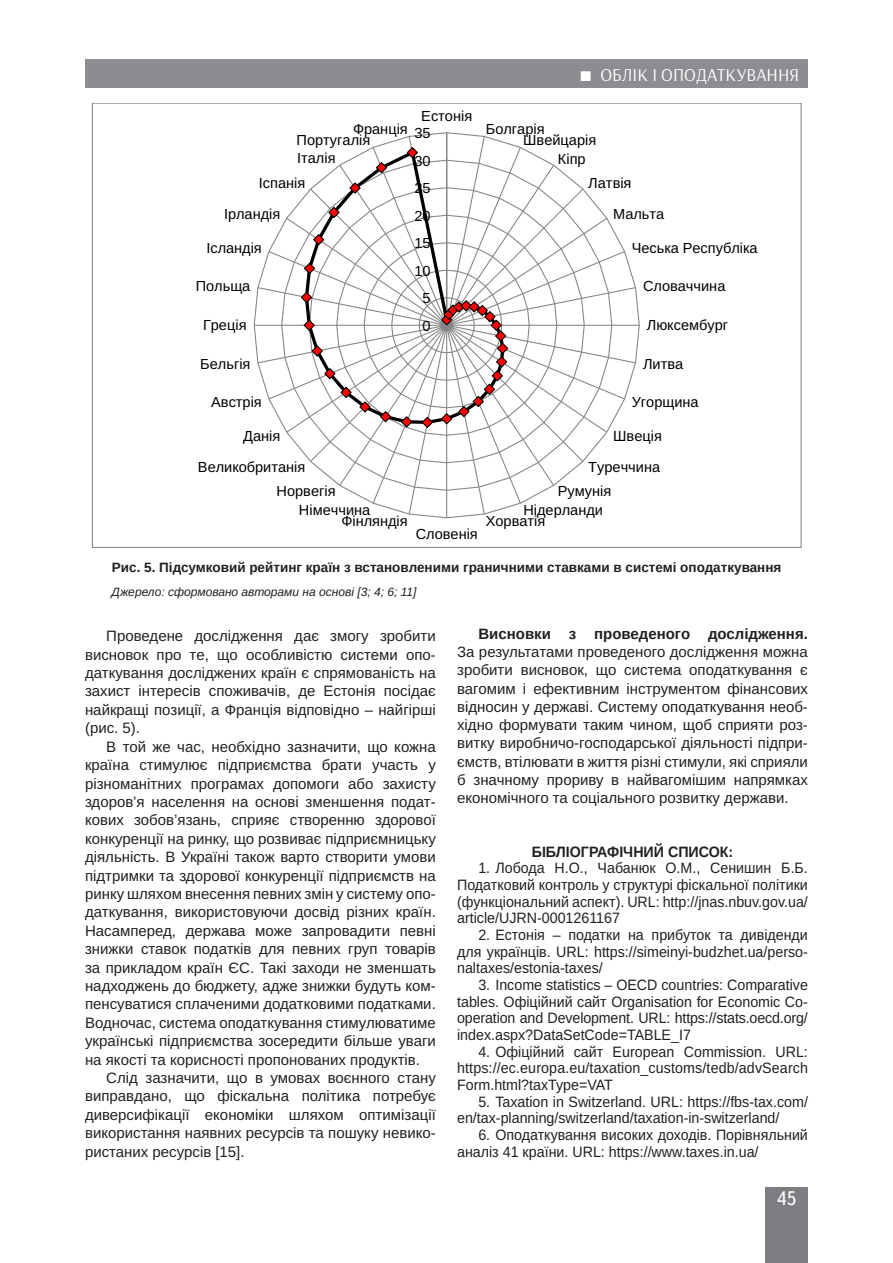
<style>
.page{position:relative;width:893px;height:1263px;background:#fff}
.page>*{position:absolute;margin:0;border:0;box-sizing:border-box;transform-origin:0 0}
.t1{font:19.5px "Ukrainian Text";color:#fff}
.t2{font:18px "Arsenal";color:#fff}
.Текст_основной_G{font:15px/18.5px "Arimo";color:#231f20;text-align:justify}
.Текст_основной_G-2{font:15px/16.6px "Arimo";color:#231f20;text-align:justify;scale:.95 1}
.Литература_шапка{font:700 15px "Arimo";color:#231f20;scale:.95 1}
.t3{font:14.55px/30.3px "Arimo Roman";color:#000}
.Рисунок{font:700 13.5px "Arimo";color:#231f20}
.Джерело{font:italic 12px "Arimo";color:#231f20}
.s1{font-weight:700}
</style>
<div class="page">
<div style="left:765px;top:1187px;width:43px;height:76px;background:#7c7e81"></div>
<div style="left:85px;top:60px;width:723px;height:28px;background:#8b8d90"></div>
<svg style="left:253px;top:132px;width:387px;height:387px"></svg>
<svg style="left:303px;top:148px;width:203px;height:278px"></svg>
<svg style="left:440px;top:299px;width:69px;height:126px"></svg>
<svg style="left:421px;top:416px;width:13px;height:13px"></svg>
<svg style="left:400px;top:415px;width:13px;height:13px"></svg>
<svg style="left:379px;top:410px;width:13px;height:13px"></svg>
<svg style="left:339px;top:386px;width:33px;height:27px"></svg>
<svg style="left:323px;top:367px;width:13px;height:13px"></svg>
<svg style="left:311px;top:344px;width:13px;height:14px"></svg>
<svg style="left:303px;top:319px;width:13px;height:13px"></svg>
<svg style="left:300px;top:291px;width:13px;height:13px"></svg>
<svg style="left:303px;top:262px;width:13px;height:13px"></svg>
<svg style="left:312px;top:233px;width:13px;height:13px"></svg>
<svg style="left:327px;top:206px;width:14px;height:13px"></svg>
<svg style="left:348px;top:181px;width:14px;height:14px"></svg>
<svg style="left:375px;top:161px;width:13px;height:13px"></svg>
<svg style="left:406px;top:146px;width:13px;height:13px"></svg>
<p class="t2" style="left:600px;top:62px;width:201px">ОБЛІК І ОПОДАТКУВАННЯ</p>
<p class="t3" style="left:353px;top:114px;width:56px">Франція</p>
<p class="t3" style="left:297px;top:125px;width:75px">Португалія</p>
<p class="t3" style="left:421px;top:101px;width:52px">Естонія</p>
<p class="t3" style="left:414px;top:118px;width:18px">35</p>
<p class="t3" style="left:297px;top:144px;width:40px">Італія</p>
<p class="t3" style="left:414px;top:146px;width:18px">30</p>
<p class="t3" style="left:259px;top:168px;width:48px">Іспанія</p>
<p class="t3" style="left:414px;top:173px;width:18px">25</p>
<p class="t3" style="left:224px;top:199px;width:58px">Ірландія</p>
<p class="t3" style="left:414px;top:201px;width:18px">20</p>
<p class="t3" style="left:206px;top:233px;width:57px">Ісландія</p>
<p class="t3" style="left:414px;top:228px;width:18px">15</p>
<p class="t3" style="left:414px;top:256px;width:18px">10</p>
<p class="t3" style="left:196px;top:271px;width:56px">Польща</p>
<p class="t3" style="left:423px;top:283px;width:10px">5</p>
<p class="t3" style="left:203px;top:310px;width:45px">Греція</p>
<p class="t3" style="left:423px;top:311px;width:10px">0</p>
<p class="t3" style="left:200px;top:349px;width:52px">Бельгія</p>
<p class="t3" style="left:211px;top:387px;width:52px">Австрія</p>
<p class="t3" style="left:243px;top:421px;width:39px">Данія</p>
<p class="t3" style="left:198px;top:452px;width:109px">Великобританія</p>
<p class="t3" style="left:277px;top:476px;width:61px">Норвегія</p>
<p class="t3" style="left:299px;top:495px;width:73px">Німеччина</p>
<p class="t3" style="left:341px;top:506px;width:68px">Фінляндія</p>
<p class="t3" style="left:416px;top:519px;width:64px">Словенія</p>
<p class="t3" style="left:523px;top:123px;width:75px;line-height:11.4px;text-indent:-37px">Болгарія<br>Швейцарія</p>
<p class="t3" style="left:558px;top:144px;width:29px">Кіпр</p>
<p class="t3" style="left:613px;top:168px;width:52px;text-indent:-25px">Латвія<br>Мальта</p>
<p class="t3" style="left:632px;top:233px;width:127px">Чеська Республіка</p>
<p class="t3" style="left:643px;top:271px;width:84px">Словаччина</p>
<p class="t3" style="left:647px;top:310px;width:83px">Люксембург</p>
<p class="t3" style="left:643px;top:349px;width:42px">Литва</p>
<p class="t3" style="left:632px;top:387px;width:68px">Угорщина</p>
<p class="t3" style="left:588px;top:421px;width:75px;text-align:right">Швеція<br>Туреччина</p>
<p class="t3" style="left:523px;top:482px;width:90px;line-height:18.5px;text-indent:35px">Румунія<br>Нідерланди</p>
<p class="t3" style="left:486px;top:506px;width:61px">Хорватія</p>
<p class="Рисунок" style="left:112px;top:558px;width:671px">Рис. 5. Підсумковий рейтинг країн з встановленими граничними ставками в системі оподаткування</p>
<p class="Джерело" style="left:112px;top:583px;width:306px">Джерело: сформовано авторами на основі [3; 4; 6; 11]</p>
<p class="Текст_основной_G" style="left:85px;top:627px;width:352px;text-indent:21px">Проведене дослідження дає змогу зробити висновок про те, що особливістю системи опо&shy;даткування досліджених країн є спрямованість на захист інтересів споживачів, де Естонія посідає найкращі позиції, а Франція відповідно – найгірші (рис. 5).</p>
<p class="Текст_основной_G" style="left:85px;top:737px;width:352px;text-indent:21px">В той же час, необхідно зазначити, що кожна країна стимулює підприємства брати участь у різноманітних програмах допомоги або захисту здоров’я населення на основі зменшення подат&shy;кових зобов’язань, сприяє створенню здорової конкуренції на ринку, що розвиває підприємницьку діяльність. В Україні також варто створити умови підтримки та здорової конкуренції підприємств на ринку шляхом внесення певних змін у систему опо&shy;даткування, використовуючи досвід різних країн.<br>Насамперед, держава може запровадити певні знижки ставок податків для певних груп товарів за прикладом країн ЄС. Такі заходи не зменшать надходжень до бюджету, адже знижки будуть ком&shy;пенсуватися сплаченими додатковими податками.<br>Водночас, система оподаткування стимулюватиме українські підприємства зосередити більше уваги на якості та корисності пропонованих продуктів.</p>
<p class="Текст_основной_G" style="left:85px;top:1069px;width:352px;text-indent:21px">Слід зазначити, що в умовах воєнного стану виправдано, що фіскальна політика потребує диверсифікації економіки шляхом оптимізації використання наявних ресурсів та пошуку невико&shy;ристаних ресурсів [15].</p>
<p class="Текст_основной_G" style="left:457px;top:624px;width:352px;text-indent:21px"><span class="s1">Висновки з проведеного дослідження.<br></span>За результатами проведеного дослідження можна зробити висновок, що система оподаткування є вагомим і ефективним інструментом фінансових відносин у державі. Систему оподаткування необ&shy;хідно формувати таким чином, щоб сприяти роз&shy;витку виробничо-господарської діяльності підпри&shy;ємств, втілювати в життя різні стимули, які сприяли б значному прориву в найвагомішим напрямках економічного та соціального розвитку держави.</p>
<p class="Литература_шапка" style="left:532px;top:841px;width:214px">БІБЛІОГРАФІЧНИЙ СПИСОК:</p>
<p class="Текст_основной_G-2" style="left:457px;top:860px;width:371px;text-indent:21px">1. Лобода Н.О., Чабанюк О.М., Сенишин Б.Б.<br>Податковий контроль у структурі фіскальної політики (функціональний аспект). URL: http://jnas.nbuv.gov.ua/ article/UJRN-0001261167</p>
<p class="Текст_основной_G-2" style="left:457px;top:927px;width:371px;text-indent:21px">2. Естонія – податки на прибуток та дивіденди для українців. URL: https://simeinyi-budzhet.ua/perso&shy;naltaxes/estonia-taxes/</p>
<p class="Текст_основной_G-2" style="left:457px;top:977px;width:371px;text-indent:21px">3. Income statistics – OECD countries: Comparative tables. Офіційний сайт Organisation for Economic Co&shy;operation and Development. URL: https://stats.oecd.org/ index.aspx?DataSetCode=TABLE_I7</p>
<p class="Текст_основной_G-2" style="left:457px;top:1043px;width:371px;text-indent:21px">4. Офіційний сайт European Commission. URL: https://ec.europa.eu/taxation_customs/tedb/advSearch Form.html?taxType=VAT</p>
<p class="Текст_основной_G-2" style="left:457px;top:1093px;width:371px;text-indent:21px">5. Taxation in Switzerland. URL: https://fbs-tax.com/ en/tax-planning/switzerland/taxation-in-switzerland/</p>
<p class="Текст_основной_G-2" style="left:457px;top:1127px;width:371px;text-indent:21px">6. Оподаткування високих доходів. Порівняльний аналіз 41 країни. URL: https://www.taxes.in.ua/</p>
<h1 class="t1" style="left:776px;top:1188px;width:22px">45</h1>
</div>
